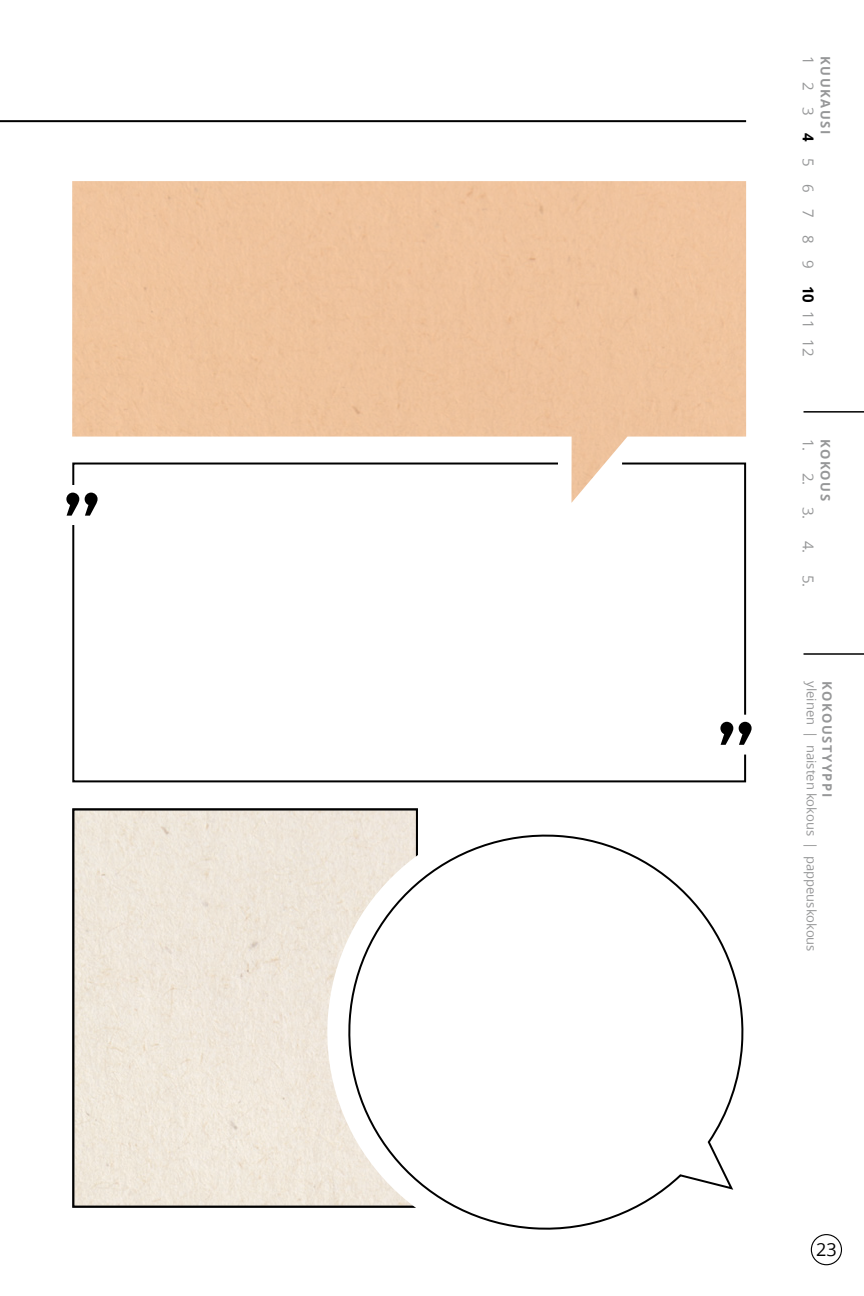
<style>
.page{position:relative;width:864px;height:1296px;background:#fff}
.page>*{position:absolute;margin:0;border:0;box-sizing:border-box;transform-origin:0 0}
.t1{font:98px "Neutralds Lat Demi";color:#000}
.page_number{font:18px "Zoramlds Lat";color:#000}
.t2{font:15px "Zoramlds Lat";color:#969798}
.t3{font:13px "Zoramlds Lat";color:#969798}
.t4{font:700 13px "Zoramlds Lat";letter-spacing:.12em;color:#969798}
.s1{font-weight:700;color:#000}
</style>
<div class="page">
<svg style="left:72px;top:808px;width:248px;height:400px;background:#e5ddd1"></svg>
<svg style="left:320px;top:808px;width:98px;height:400px;fill:#efe6db"></svg>
<svg style="left:343px;top:829px;width:401px;height:401px"></svg>
<hr style="left:804px;top:653px;width:60px;height:2px;background:#000">
<hr style="left:804px;top:411px;width:60px;height:2px;background:#000">
<svg style="left:72px;top:525px;width:675px;height:258px"></svg>
<svg style="left:620px;top:462px;width:127px;height:255px"></svg>
<svg style="left:72px;top:462px;width:486px;height:23px"></svg>
<hr style="left:0;top:120px;width:746px;height:2px;background:#000">
<div style="left:811px;top:1234px;width:31px;height:31px;border:1px solid #000;border-radius:50%"></div>
<p class="t1" style="left:62px;top:449px;width:41px">”</p>
<p class="t1" style="left:716px;top:678px;width:41px">”</p>
<p class="t2" style="left:819px;top:56px;width:10px;rotate:90deg">1</p>
<p class="t4" style="left:835px;top:56px;width:80px;rotate:90deg">KUUKAUSI</p>
<p class="t2" style="left:819px;top:82px;width:277px;rotate:90deg">2 3 <span class="s1">4</span> 5 6 7 8 9 <span class="s1">10</span> 11 12</p>
<p class="t2" style="left:819px;top:439px;width:14px;rotate:90deg">1.</p>
<p class="t4" style="left:835px;top:439px;width:64px;rotate:90deg">KOKOUS</p>
<p class="t2" style="left:819px;top:473px;width:48px;rotate:90deg">2. 3.</p>
<p class="t2" style="left:819px;top:541px;width:48px;rotate:90deg">4. 5.</p>
<p class="t3" style="left:821px;top:681px;width:272px;rotate:90deg">yleinen | naisten kokous | pappeuskokous</p>
<p class="t4" style="left:837px;top:681px;width:117px;rotate:90deg">KOKOUSTYYPPI</p>
<p class="page_number" style="left:816px;top:1236px;width:22px">23</p>
</div>
